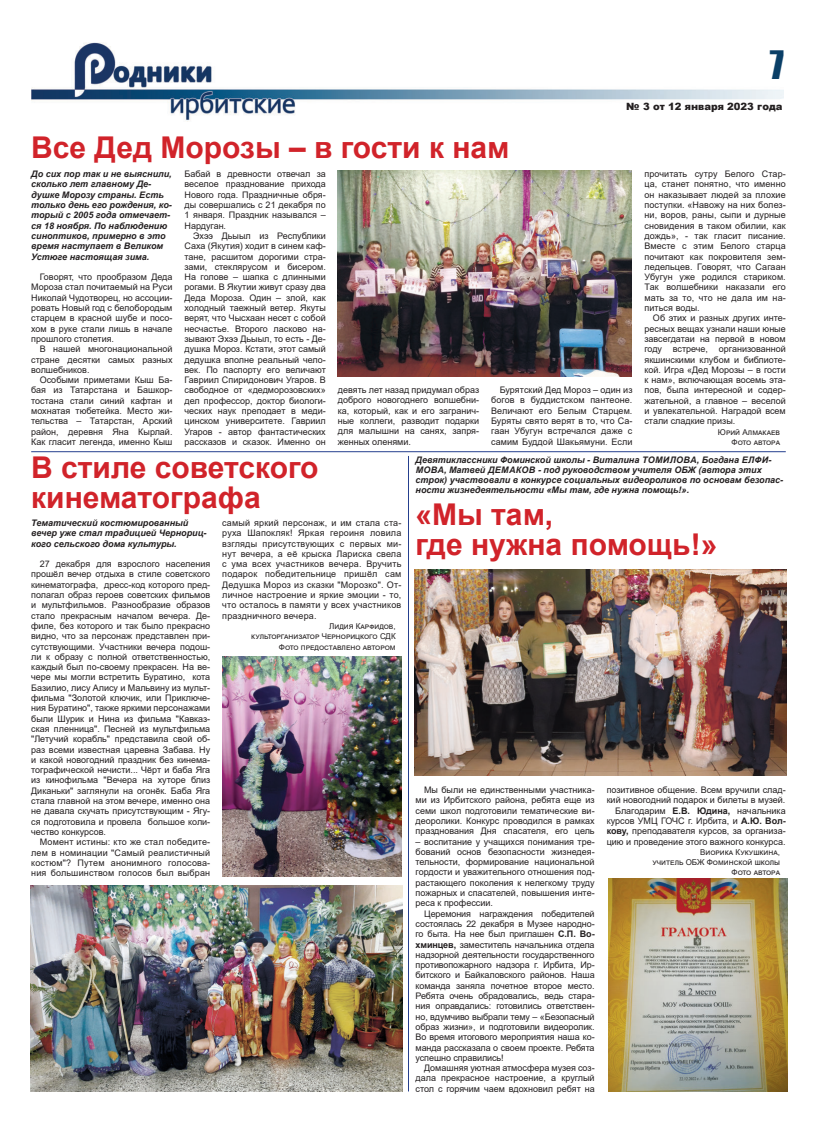
<style>
.page{position:relative;width:817px;height:1134px;background:#fff}
.page>*{position:absolute;margin:0;border:0;box-sizing:border-box;transform-origin:0 0}
.t1{font:36px "Impact";color:#0a3f67}
.t2{font:700 30px/30px "Arial";color:#d1232a}
.t3{font:900 10px "Arial";color:#231f20}
.t4{font:9px/10.3px "Arial";color:#231f20;text-align:justify}
.t5{font:italic 700 9px/10.3px "Arial";color:#231f20}
.t6{font:8px/10.3px "Arial";color:#231f20;text-align:right}
.s1{font-weight:700}
</style>
<div class="page">
<img style="left:31px;top:43px;width:753px;height:78px">
<img style="left:338px;top:171px;width:293px;height:205px">
<hr style="left:31px;top:451px;width:754px;height:1px;background:#253f8e">
<img style="left:30px;top:886px;width:372px;height:205px">
<img style="left:222px;top:656px;width:179px;height:221px">
<hr style="left:408px;top:456px;width:1px;height:635px;background:#253f8e">
<img style="left:415px;top:569px;width:371px;height:207px">
<img style="left:608px;top:878px;width:179px;height:213px">
<h2 class="t2" style="left:31px;top:133px;width:479px">Все Дед Морозы – в гости к нам</h2>
<h1 class="t1" style="left:769px;top:45px;width:16px">7</h1>
<p class="t3" style="left:626px;top:100px;width:158px">№ 3 от 12 января 2023 года</p>
<p class="t5" style="left:31px;top:169px;width:142px">До сих пор так и не выяснили, сколько лет главному Де&shy;душке Морозу страны. Есть только день его рождения, ко&shy;торый с 2005 года отмечает&shy;ся 18 ноября. По наблюдению синоптиков, примерно в это время наступает в Великом<br>Устюге настоящая зима.</p>
<p class="t4" style="left:31px;top:272px;width:143px;text-indent:9px">Говорят, что прообразом Деда Мороза стал почитаемый на Руси Николай Чудотворец, но ассоции&shy;ровать Новый год с белобородым старцем в красной шубе и посо&shy;хом в руке стали лишь в начале прошлого столетия.</p>
<p class="t4" style="left:31px;top:344px;width:143px;text-indent:9px">В нашей многонациональной стране десятки самых разных волшебников.</p>
<p class="t4" style="left:31px;top:375px;width:143px;text-indent:9px">Особыми приметами Кыш Ба&shy;бая из Татарстана и Башкор&shy;тостана стали синий кафтан и мохнатая тюбетейка. Место жи&shy;тельства – Татарстан, Арский район, деревня Яна Кырлай.<br>Как гласит легенда, именно Кыш</p>
<p class="t4" style="left:184px;top:169px;width:143px">Бабай в древности отвечал за веселое празднование прихода Нового года. Праздничные обря&shy;ды совершались с 21 декабря по 1 января. Праздник назывался – Нардуган.</p>
<p class="t4" style="left:184px;top:231px;width:143px;text-indent:9px">Эхээ Дьыыл из Республики Саха (Якутия) ходит в синем каф&shy;тане, расшитом дорогими стра&shy;зами, стеклярусом и бисером.<br>На голове – шапка с длинными рогами. В Якутии живут сразу два Деда Мороза. Один – злой, как холодный таежный ветер. Якуты верят, что Чысхаан несет с собой несчастье. Второго ласково на&shy;зывают Эхээ Дьыыл, то есть - Де&shy;душка Мороз. Кстати, этот самый дедушка вполне реальный чело&shy;век. По паспорту его величают Гавриил Спиридонович Угаров. В свободное от «дедморозовских» дел профессор, доктор биологи&shy;ческих наук преподает в меди&shy;цинском университете. Гавриил Угаров - автор фантастических рассказов и сказок. Именно он</p>
<p class="t4" style="left:338px;top:385px;width:143px">девять лет назад придумал образ доброго новогоднего волшебни&shy;ка, который, как и его загранич&shy;ные коллеги, разводит подарки для малышни на санях, запря&shy;женных оленями.</p>
<p class="t4" style="left:491px;top:385px;width:143px;text-indent:9px">Бурятский Дед Мороз – один из богов в буддистском пантеоне.<br>Величают его Белым Старцем.<br>Буряты свято верят в то, что Са&shy;гаан Убугун встречался даже с самим Буддой Шакьямуни. Если</p>
<p class="t4" style="left:644px;top:169px;width:143px">прочитать сутру Белого Стар&shy;ца, станет понятно, что именно он наказывает людей за плохие поступки. «Навожу на них болез&shy;ни, воров, раны, сыпи и дурные сновидения в таком обилии, как дождь», - так гласит писание.<br>Вместе с этим Белого старца почитают как покровителя зем&shy;ледельцев. Говорят, что Сагаан Убугун уже родился стариком.<br>Так волшебники наказали его мать за то, что не дала им на&shy;питься воды.</p>
<p class="t4" style="left:644px;top:313px;width:143px;text-indent:9px">Об этих и разных других инте&shy;ресных вещах узнали наши юные завсегдатаи на первой в новом году встрече, организованной якшинскими клубом и библиоте&shy;кой. Игра «Дед Морозы – в гости к нам», включающая восемь эта&shy;пов, была интересной и содер&shy;жательной, а главное – веселой и увлекательной. Наградой всем стали сладкие призы.</p>
<p class="t6" style="left:717px;top:427px;width:64px">Юрий Алмакаев<br>Фото автора</p>
<h2 class="t2" style="left:31px;top:453px;width:289px">В стиле советского кинематографа</h2>
<p class="t5" style="left:415px;top:454px;width:369px">Девятиклассники Фоминской школы - Виталина ТОМИЛОВА, Богдана ЕЛФИ-МОВА, Матвей ДЕМАКОВ - под руководством учителя ОБЖ (автора этих строк) участвовали в конкурсе социальных видеороликов по основам безопас&shy;ности жизнедеятельности «Мы там, где нужна помощь!».</p>
<h2 class="t2" style="left:415px;top:500px;width:303px">«Мы там,<br>где нужна помощь!»</h2>
<p class="t5" style="left:31px;top:518px;width:177px">Тематический костюмированный вечер уже стал традицией Чернориц&shy;кого сельского дома культуры.</p>
<p class="t4" style="left:31px;top:559px;width:180px;text-indent:9px">27 декабря для взрослого населения прошёл вечер отдыха в стиле советского кинематографа, дресс-код которого пред&shy;полагал образ героев советских фильмов и мультфильмов. Разнообразие образов стало прекрасным началом вечера. Де&shy;филе, без которого и так было прекрасно видно, что за персонаж представлен при&shy;сутствующими. Участники вечера подош&shy;ли к образу с полной ответственностью, каждый был по-своему прекрасен. На ве&shy;чере мы могли встретить Буратино, кота Базилио, лису Алису и Мальвину из мульт&shy;фильма "Золотой ключик, или Приключе&shy;ния Буратино", также яркими персонажами были Шурик и Нина из фильма "Кавказ&shy;ская пленница". Песней из мультфильма "Летучий корабль" представила свой об&shy;раз всеми известная царевна Забава. Ну и какой новогодний праздник без кинема&shy;тографической нечисти... Чёрт и баба Яга из кинофильма "Вечера на хуторе близ Диканьки" заглянули на огонёк. Баба Яга стала главной на этом вечере, именно она не давала скучать присутствующим - Ягу&shy;ся подготовила и провела большое коли&shy;чество конкурсов.</p>
<p class="t4" style="left:31px;top:837px;width:180px;text-indent:9px">Момент истины: кто же стал победите&shy;лем в номинации "Самый реалистичный костюм"? Путем анонимного голосова&shy;ния большинством голосов был выбран</p>
<p class="t4" style="left:222px;top:517px;width:180px">самый яркий персонаж, и им стала ста&shy;руха Шапокляк! Яркая героиня ловила взгляды присутствующих с первых ми&shy;нут вечера, а её крыска Лариска свела с ума всех участников вечера. Вручить подарок победительнице пришёл сам Дедушка Мороз из сказки "Морозко". От&shy;личное настроение и яркие эмоции - то, что осталось в памяти у всех участников праздничного вечера.</p>
<p class="t6" style="left:251px;top:621px;width:146px">Лидия Карфидов,<br>культорганизатор Чернорицкого СДК<br>Фото предоставлено автором</p>
<p class="t4" style="left:415px;top:785px;width:180px;text-indent:9px">Мы были не единственными участника&shy;ми из Ирбитского района, ребята еще из семи школ подготовили тематические ви&shy;деоролики. Конкурс проводился в рамках празднования Дня спасателя, его цель</p>
<p class="t4" style="left:415px;top:836px;width:180px">– воспитание у учащихся понимания тре&shy;бований основ безопасности жизнедея&shy;тельности, формирование национальной гордости и уважительного отношения под&shy;растающего поколения к нелегкому труду пожарных и спасателей, повышения инте&shy;реса к профессии.</p>
<p class="t4" style="left:415px;top:908px;width:180px;text-indent:9px">Церемония награждения победителей состоялась 22 декабря в Музее народно&shy;го быта. На нее был приглашен <span class="s1">С.П. Во&shy;хминцев,</span> заместитель начальника отдела надзорной деятельности государственного противопожарного надзора г. Ирбита, Ир&shy;битского и Байкаловского районов. Наша команда заняла почетное второе место.<br>Ребята очень обрадовались, ведь стара&shy;ния оправдались: готовились ответствен&shy;но, вдумчиво выбрали тему – «Безопасный образ жизни», и подготовили видеоролик.<br>Во время итогового мероприятия наша ко&shy;манда рассказала о своем проекте. Ребята успешно справились!</p>
<p class="t4" style="left:415px;top:1063px;width:180px;text-indent:9px">Домашняя уютная атмосфера музея соз&shy;дала прекрасное настроение, а круглый стол с горячим чаем вдохновил ребят на</p>
<p class="t4" style="left:606px;top:785px;width:180px;text-align:right">позитивное общение. Всем вручили слад&shy;кий новогодний подарок и билеты в музей.<br>Благодарим <span class="s1">Е.В. Юдина,</span> начальника курсов УМЦ ГОЧС г. Ирбита, и <span class="s1">А.Ю. Вол&shy;кову,</span> преподавателя курсов, за организа&shy;цию и проведение этого важного конкурса.</p>
<p class="t6" style="left:652px;top:847px;width:129px">Виорика Кукушкина,<br>учитель ОБЖ Фоминской школы<br>Фото автора</p>
</div>
